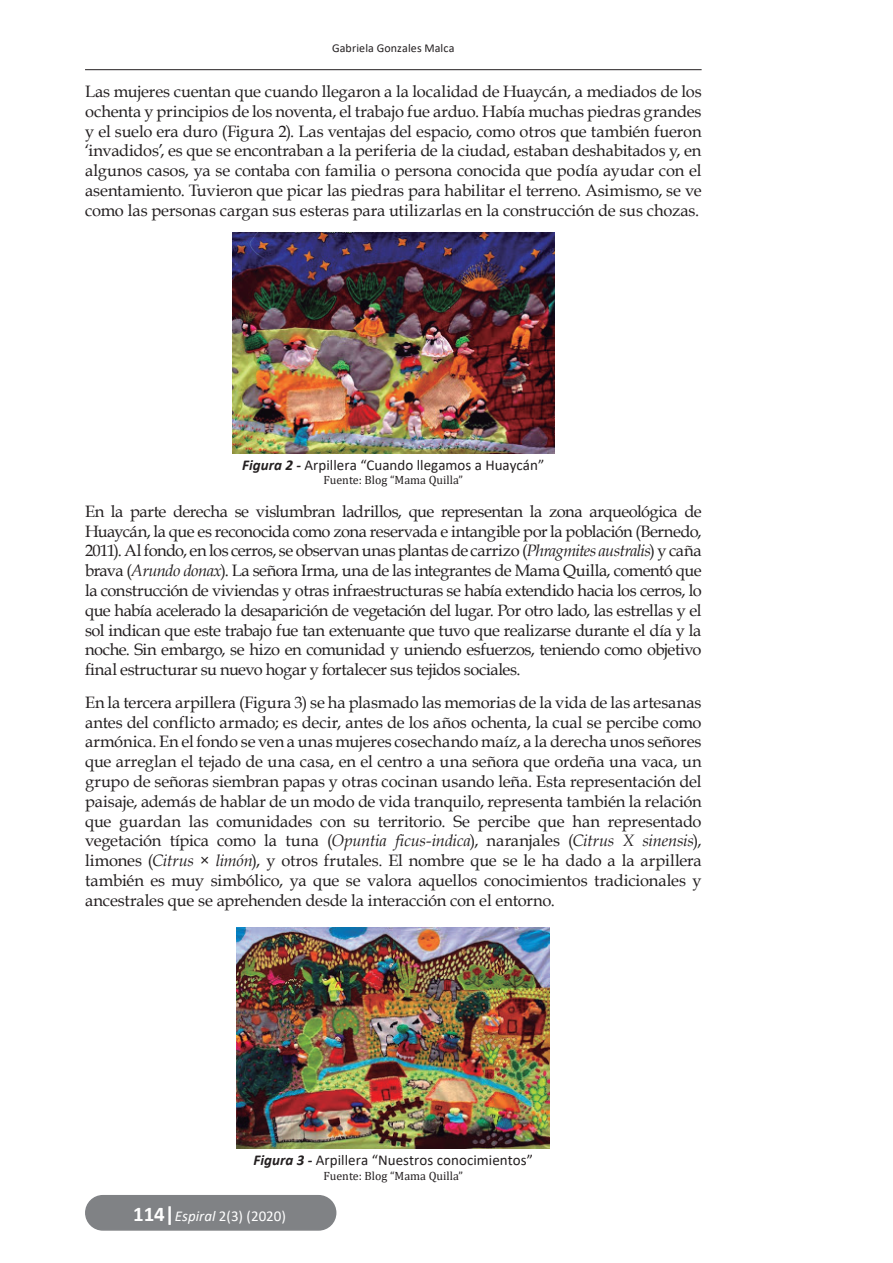
<style>
.page{position:relative;width:893px;height:1263px;background:#fff}
.page>*{position:absolute;margin:0;border:0;box-sizing:border-box;transform-origin:0 0}
.t1{font:16.5px/19.8px "Book Antiqua";letter-spacing:-.015em;color:#231f20;text-align:justify}
.t2{font:15px "Calibri";letter-spacing:.005em;color:#231f20}
.t3{font:15px "Calibri";color:#fff}
.t4{font:12px "Cambria";color:#231f20}
.t5{font:12px "Calibri";letter-spacing:.01em;color:#231f20}
.s1{font-weight:700;font-style:italic}
.s2{font-style:italic}
.s3{font-weight:700;font-size:21px}
</style>
<div class="page">
<div style="left:86px;top:1196px;width:250px;height:34px;background:#808285;border-radius:17px"></div>
<div style="left:85px;top:1195px;width:251px;height:36px;border:2px solid #808285;border-radius:17px"></div>
<hr style="left:85px;top:69px;width:617px;height:1px;background:#231f20">
<img style="left:233px;top:232px;width:321px;height:221px">
<img style="left:237px;top:927px;width:313px;height:222px">
<p class="t5" style="left:332px;top:39px;width:124px">Gabriela Gonzales Malca</p>
<p class="t1" style="left:85px;top:81px;width:618px">Las mujeres cuentan que cuando llegaron a la localidad de Huaycán, a mediados de los ochenta y principios de los noventa, el trabajo fue arduo. Había muchas piedras grandes y el suelo era duro (Figura 2). Las ventajas del espacio, como otros que también fueron ‘invadidos’, es que se encontraban a la periferia de la ciudad, estaban deshabitados y, en algunos casos, ya se contaba con familia o persona conocida que podía ayudar con el asentamiento. Tuvieron que picar las piedras para habilitar el terreno. Asimismo, se ve como las personas cargan sus esteras para utilizarlas en la construcción de sus chozas.</p>
<p class="t2" style="left:242px;top:454px;width:304px"><span class="s1">Figura 2 -</span> Arpillera “Cuando llegamos a Huaycán”</p>
<p class="t4" style="left:324px;top:473px;width:141px">Fuente: Blog “Mama Quilla”</p>
<p class="t1" style="left:85px;top:501px;width:618px">En la parte derecha se vislumbran ladrillos, que representan la zona arqueológica de Huaycán, la que es reconocida como zona reservada e intangible por la población (Bernedo, 2011). Al fondo, en los cerros, se observan unas plantas de carrizo (<span class="s2">Phragmites australis</span>) y caña brava (<span class="s2">Arundo donax</span>). La señora Irma, una de las integrantes de Mama Quilla, comentó que la construcción de viviendas y otras infraestructuras se había extendido hacia los cerros, lo que había acelerado la desaparición de vegetación del lugar. Por otro lado, las estrellas y el sol indican que este trabajo fue tan extenuante que tuvo que realizarse durante el día y la noche. Sin embargo, se hizo en comunidad y uniendo esfuerzos, teniendo como objetivo final estructurar su nuevo hogar y fortalecer sus tejidos sociales.</p>
<p class="t1" style="left:85px;top:692px;width:618px">En la tercera arpillera (Figura 3) se ha plasmado las memorias de la vida de las artesanas antes del conflicto armado; es decir, antes de los años ochenta, la cual se percibe como armónica. En el fondo se ven a unas mujeres cosechando maíz, a la derecha unos señores que arreglan el tejado de una casa, en el centro a una señora que ordeña una vaca, un grupo de señoras siembran papas y otras cocinan usando leña. Esta representación del paisaje, además de hablar de un modo de vida tranquilo, representa también la relación que guardan las comunidades con su territorio. Se percibe que han representado vegetación típica como la tuna (<span class="s2">Opuntia ficus-indica</span>), naranjales (<span class="s2">Citrus X sinensis</span>), limones (<span class="s2">Citrus × limón</span>), y otros frutales. El nombre que se le ha dado a la arpillera también es muy simbólico, ya que se valora aquellos conocimientos tradicionales y ancestrales que se aprehenden desde la interacción con el entorno.</p>
<p class="t2" style="left:254px;top:1150px;width:281px"><span class="s1">Figura 3 -</span> Arpillera “Nuestros conocimientos”</p>
<p class="t4" style="left:324px;top:1168px;width:141px">Fuente: Blog “Mama Quilla”</p>
<p class="t3" style="left:133px;top:1205px;width:154px"><span class="s3">114|</span><span class="s2">Espiral</span> 2(3) (2020)</p>
</div>
